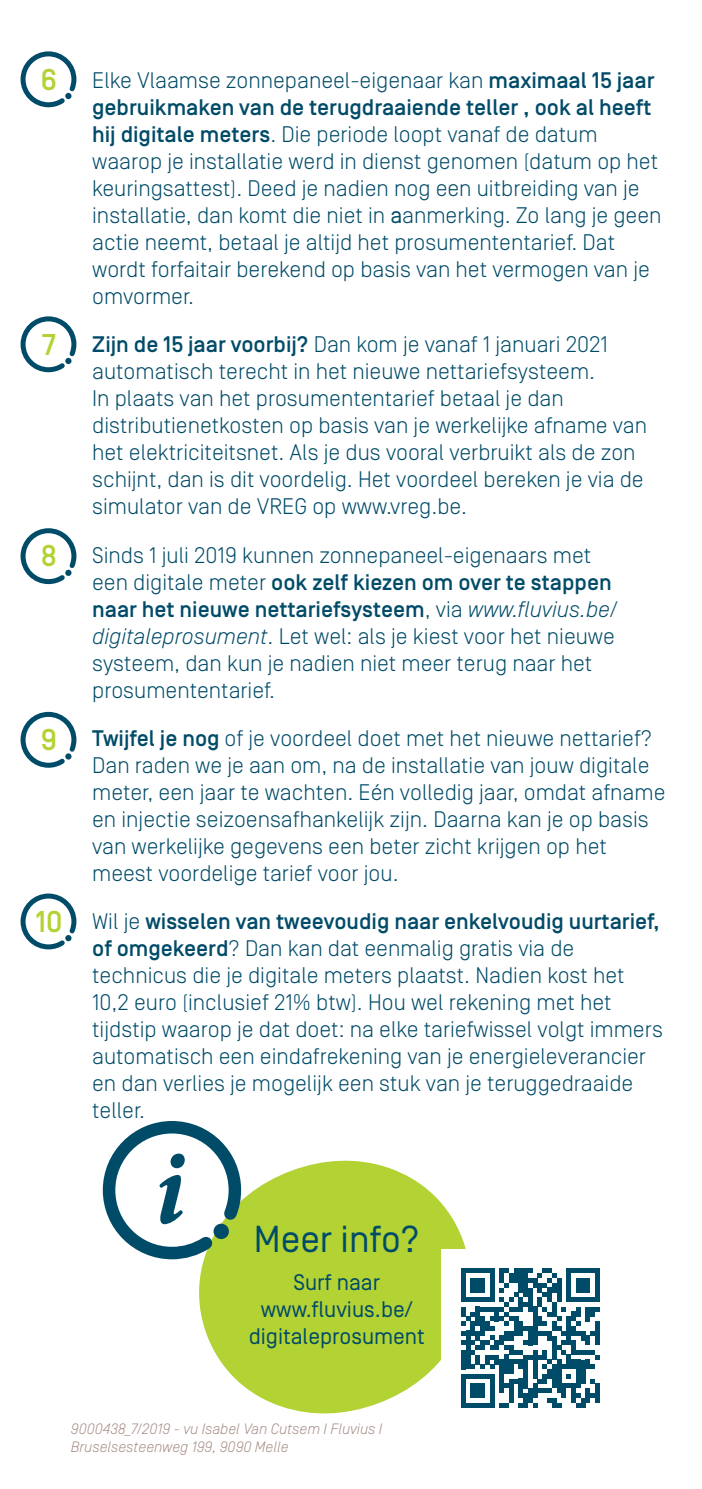
<style>
.page{position:relative;width:702px;height:1489px;background:#fff}
.page>*{position:absolute;margin:0;border:0;box-sizing:border-box;transform-origin:0 0}
.t1{font:37.5px "Simplon BP Regular";color:#004b68}
.t2{font:500 30px "Simplon BP";color:#b3d234}
.t3{font:300 22.5px/27px "Simplon BP";color:#004b68}
.t4{font:22.5px/27px "Simplon BP Regular";color:#004b68;text-align:center}
.t5{font:italic 300 15px/18px "Simplon BP";color:#a68c84}
.s1{font-weight:500}
.s2{font-family:"Simplon BP Regular";font-weight:400}
.s3{font-style:italic}
</style>
<div class="page">
<svg style="left:20px;top:51px;width:57px;height:57px"></svg>
<svg style="left:20px;top:316px;width:57px;height:57px"></svg>
<svg style="left:20px;top:528px;width:57px;height:57px"></svg>
<div style="left:65px;top:569px;width:6px;height:7px;background:#004b68;border-radius:50%"></div>
<svg style="left:20px;top:711px;width:57px;height:57px"></svg>
<svg style="left:20px;top:893px;width:57px;height:57px"></svg>
<svg style="left:199px;top:1160px;width:267px;height:253px;fill:#b3d234"></svg>
<div style="left:441px;top:1249px;width:178px;height:177px;background:#fff"></div>
<svg style="left:461px;top:1268px;width:139px;height:139px"></svg>
<div style="left:595px;top:1383px;width:5px;height:19px;background:#004b68"></div>
<svg style="left:102px;top:1121px;width:145px;height:144px"></svg>
<h2 class="t2" style="left:41px;top:62px;width:18px">6</h2>
<h2 class="t2" style="left:42px;top:327px;width:15px">7</h2>
<h2 class="t2" style="left:41px;top:538px;width:18px">8</h2>
<h2 class="t2" style="left:41px;top:722px;width:18px">9</h2>
<h2 class="t2" style="left:35px;top:904px;width:29px">10</h2>
<p class="t3" style="left:92px;top:66px;width:571px">Elke Vlaamse zonnepaneel-eigenaar kan <span class="s1">maximaal 15 jaar gebruikmaken van de terugdraaiende teller , ook al heeft hij digitale meters</span>. Die periode loopt vanaf de datum waarop je installatie werd in dienst genomen (datum op het keuringsattest). Deed je nadien nog een uitbreiding van je installatie, dan komt die niet in <span class="s2">a</span>anmerking. Zo lang je geen actie neemt, betaal je altijd het prosumententarief. Dat wordt forfaitair berekend op basis van het vermogen van je omvormer.</p>
<p class="t3" style="left:92px;top:330px;width:556px"><span class="s1">Zijn de 15 jaar voorbij?</span> Dan kom je vanaf 1 januari 2021 automatisch terecht in het nieuwe nettariefsysteem.<br>In plaats van het prosumententarief betaal je dan distributienetkosten op basis van je werkelijke afname van het elektriciteitsnet. Als je dus vooral verbruikt als de zon schijnt, dan is dit voordelig. Het voordeel bereken je via de simulator van de VREG op www.vreg.be.</p>
<p class="t3" style="left:92px;top:541px;width:527px">Sinds 1 juli 2019 kunnen zonnepaneel-eigenaars met een digitale meter <span class="s1">ook zelf kiezen om over te stappen naar het nieuwe nettariefsysteem</span>, via <span class="s3">www.fluvius.be/ digitaleprosument</span>. Let wel: als je kiest voor het nieuwe systeem, dan kun je nadien niet meer terug naar het prosumententarief.</p>
<p class="t3" style="left:92px;top:724px;width:574px"><span class="s1">Twijfel je nog</span> of je voordeel doet met het nieuwe nettarief?<br>Dan raden we je aan om, na de installatie van jouw digitale meter, een jaar te wachten. Eén volledig jaar, omdat afname en injectie seizoensafhankelijk zijn. Daarna kan je op basis van werkelijke gegevens een beter zicht krijgen op het meest voordelige tarief voor jou.</p>
<p class="t3" style="left:92px;top:907px;width:572px">Wil je <span class="s1">wisselen van tweevoudig naar enkelvoudig uurtarief, of omgekeerd</span>? Dan kan dat eenmalig gratis via de technicus die je digitale meters plaatst. Nadien kost het 10,2 euro (inclusief 21% btw). Hou wel rekening met het tijdstip waarop je dat doet: na elke tariefwissel volgt immers automatisch een eindafrekening van je energieleverancier en dan verlies je mogelijk een stuk van je teruggedraaide teller.</p>
<h1 class="t1" style="left:254px;top:1217px;width:167px">Meer info?</h1>
<p class="t4" style="left:249px;top:1268px;width:178px">Surf naar www.fluvius.be/ digitaleprosument</p>
<p class="t5" style="left:71px;top:1418px;width:313px">9000438_7/2019 - vu Isabel Van Cutsem I Fluvius I<br>Bruselsesteenweg 199, 9090 Melle</p>
</div>
